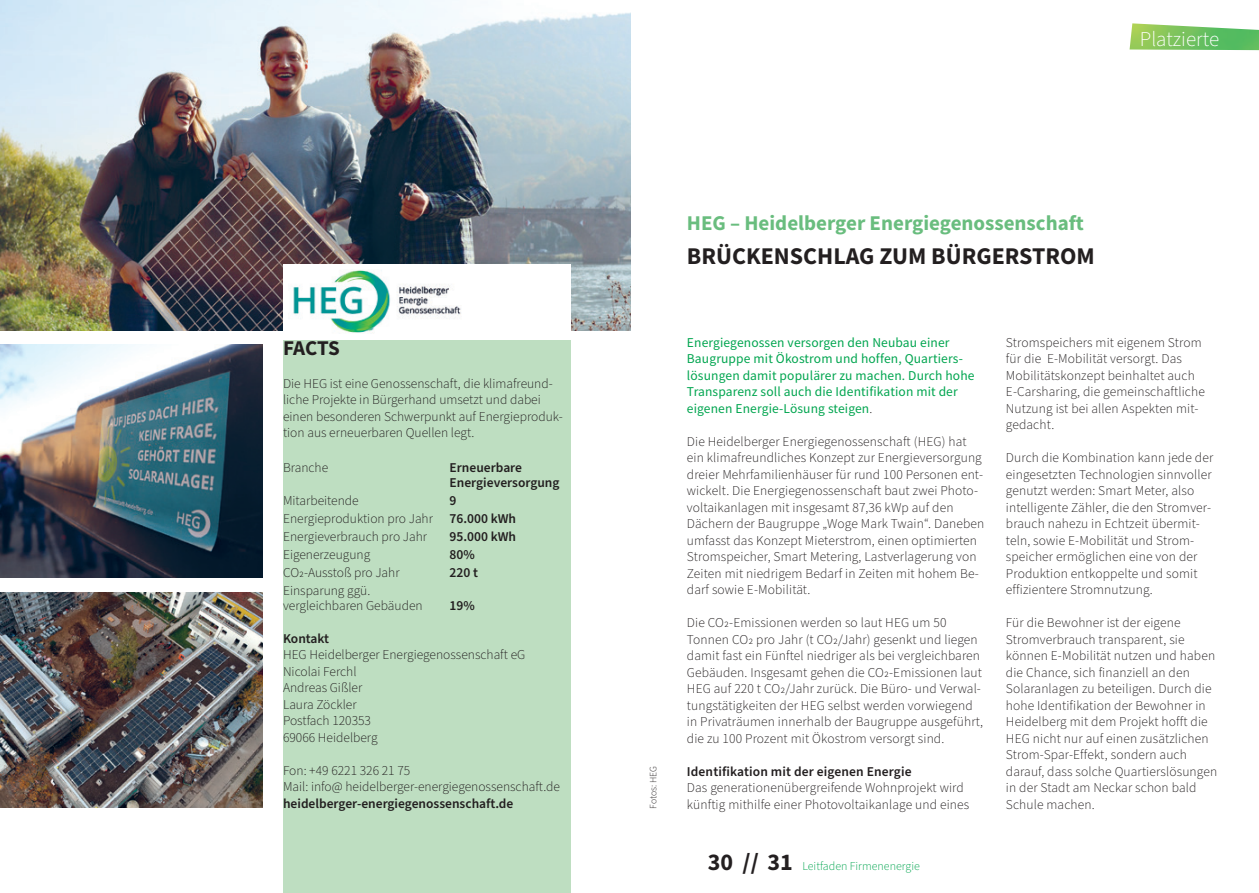
<style>
.page{position:relative;width:1259px;height:893px;background:#fff}
.page>*{position:absolute;margin:0;border:0;box-sizing:border-box;transform-origin:0 0}
.t1{font:700 24px "Source Sans Pro";color:#231f20}
.Headline_Firmenname{font:700 21px "Source Sans Pro";color:#69bd7e}
.Copytext{font:300 21px "Source Sans Pro";color:#fff}
.t2{font:700 21px "Source Sans Pro";letter-spacing:-.02em;color:#231f20}
.Copytext-2{font:300 13.5px/16.5px "Source Sans Pro";letter-spacing:.01em;color:#231f20}
.Copytext-3{font:13.5px/16.5px "Source Sans Pro";letter-spacing:.01em;color:#00a54f}
.Copytext-4{font:600 13.5px/15px "Source Sans Pro";color:#231f20}
.t3{font:300 12px "Source Sans Pro";color:#00a54f}
.Copytext-5{font:300 9.75px "Source Sans Pro";letter-spacing:-.005em;color:#231f20}
.s1{font-weight:600}
.s2{font-weight:300;color:#231f20}
.s3{font-weight:700;font-size:24px;color:#231f20}
</style>
<div class="page">
<img style="left:0;top:0;width:630px;height:330px">
<div style="left:283px;top:339px;width:288px;height:554px;background:#bedec1"></div>
<div style="left:283px;top:264px;width:288px;height:75px;background:#fff"></div>
<img style="left:293px;top:270px;width:168px;height:63px">
<img style="left:0;top:345px;width:263px;height:233px">
<img style="left:0;top:592px;width:263px;height:216px">
<img style="left:1129px;top:23px;width:130px;height:27px">
<p class="t2" style="left:283px;top:334px;width:58px">FACTS</p>
<p class="Copytext-2" style="left:283px;top:375px;width:281px">Die HEG ist eine Genossenschaft, die klimafreund&shy;liche Projekte in Bürgerhand umsetzt und dabei einen besonderen Schwerpunkt auf Energieproduk&shy;tion aus erneuerbaren Quellen legt.</p>
<p class="Copytext-2" style="left:283px;top:459px;width:47px">Branche</p>
<p class="Copytext-4" style="left:449px;top:460px;width:111px">Erneuerbare<br>Energieversorgung</p>
<p class="Copytext-2" style="left:283px;top:492px;width:77px">Mitarbeitende</p>
<p class="Copytext-4" style="left:449px;top:493px;width:8px">9</p>
<p class="Copytext-2" style="left:283px;top:510px;width:235px">Energieproduktion pro Jahr <span class="s1">76.000 kWh</span></p>
<p class="Copytext-2" style="left:283px;top:528px;width:146px">Energieverbrauch pro Jahr</p>
<p class="Copytext-4" style="left:449px;top:529px;width:68px">95.000 kWh</p>
<p class="Copytext-2" style="left:283px;top:546px;width:89px">Eigenerzeugung</p>
<p class="Copytext-4" style="left:449px;top:547px;width:27px">80%</p>
<p class="Copytext-2" style="left:283px;top:564px;width:118px">CO2-Ausstoß pro Jahr</p>
<p class="Copytext-4" style="left:449px;top:565px;width:30px">220 t</p>
<p class="Copytext-2" style="left:283px;top:583px;width:141px;line-height:15px">Einsparung ggü. vergleichbaren Gebäuden</p>
<p class="Copytext-4" style="left:449px;top:598px;width:27px">19%</p>
<p class="Copytext-4" style="left:283px;top:631px;width:48px">Kontakt</p>
<p class="Copytext-2" style="left:283px;top:647px;width:244px">HEG Heidelberger Energiegenossenschaft eG</p>
<p class="Copytext-2" style="left:283px;top:663px;width:75px">Nicolai Ferchl</p>
<p class="Copytext-2" style="left:283px;top:680px;width:81px">Andreas Gißler</p>
<p class="Copytext-2" style="left:283px;top:696px;width:75px">Laura Zöckler</p>
<p class="Copytext-2" style="left:283px;top:713px;width:89px">Postfach 120353</p>
<p class="Copytext-2" style="left:283px;top:729px;width:96px">69066 Heidelberg</p>
<p class="Copytext-2" style="left:283px;top:762px;width:129px">Fon: +49 6221 326 21 75</p>
<p class="Copytext-2" style="left:283px;top:779px;width:278px">Mail: info@ heidelberger-energiegenossenschaft.de</p>
<p class="Copytext-4" style="left:283px;top:796px;width:232px">heidelberger-energiegenossenschaft.de</p>
<p class="Copytext" style="left:1139px;top:25px;width:81px">Platzierte</p>
<p class="Copytext-5" style="left:647px;top:809px;width:44px;rotate:-90deg">Fotos: HEG</p>
<p class="Headline_Firmenname" style="left:687px;top:209px;width:398px">HEG – Heidelberger Energiegenossenschaft</p>
<p class="t1" style="left:687px;top:240px;width:409px">BRÜCKENSCHLAG ZUM BÜRGERSTROM</p>
<p class="Copytext-3" style="left:687px;top:334px;width:289px">Energiegenossen versorgen den Neubau einer Baugruppe mit Ökostrom und hoffen, Quartiers&shy;lösungen damit populärer zu machen. Durch hohe Transparenz soll auch die Identifikation mit der eigenen Energie-Lösung steigen<span class="s2">.</span></p>
<p class="Copytext-2" style="left:687px;top:433px;width:299px">Die Heidelberger Energiegenossenschaft (HEG) hat ein klimafreundliches Konzept zur Energieversorgung dreier Mehrfamilienhäuser für rund 100 Personen ent&shy;wickelt. Die Energiegenossenschaft baut zwei Photo&shy;voltaikanlagen mit insgesamt 87,36 kWp auf den Dächern der Baugruppe „Woge Mark Twain“. Daneben umfasst das Konzept Mieterstrom, einen optimierten Stromspeicher, Smart Metering, Lastverlagerung von Zeiten mit niedrigem Bedarf in Zeiten mit hohem Be&shy;darf sowie E-Mobilität.</p>
<p class="Copytext-2" style="left:687px;top:615px;width:298px">Die CO2-Emissionen werden so laut HEG um 50<br>Tonnen CO2 pro Jahr (t CO2/Jahr) gesenkt und liegen damit fast ein Fünftel niedriger als bei vergleichbaren Gebäuden. Insgesamt gehen die CO2-Emissionen laut HEG auf 220 t CO2/Jahr zurück. Die Büro- und Verwal&shy;tungstätigkeiten der HEG selbst werden vorwiegend in Privaträumen innerhalb der Baugruppe ausgeführt, die zu 100 Prozent mit Ökostrom versorgt sind.</p>
<p class="Copytext-4" style="left:687px;top:764px;width:226px">Identifikation mit der eigenen Energie</p>
<p class="Copytext-2" style="left:687px;top:780px;width:284px">Das generationenübergreifende Wohnprojekt wird künftig mithilfe einer Photovoltaikanlage und eines</p>
<p class="t1" style="left:707px;top:846px;width:53px">30 //</p>
<p class="t3" style="left:767px;top:858px;width:154px"><span class="s3">31</span> Leitfaden Firmenenergie</p>
<p class="Copytext-2" style="left:1006px;top:334px;width:200px">Stromspeichers mit eigenem Strom für die E-Mobilität versorgt. Das<br>Mobilitätskonzept beinhaltet auch<br>E-Carsharing, die gemeinschaftliche<br>Nutzung ist bei allen Aspekten mit&shy;gedacht.</p>
<p class="Copytext-2" style="left:1006px;top:450px;width:209px">Durch die Kombination kann jede der eingesetzten Technologien sinnvoller genutzt werden: Smart Meter, also intelligente Zähler, die den Stromver&shy;brauch nahezu in Echtzeit übermit&shy;teln, sowie E-Mobilität und Strom&shy;speicher ermöglichen eine von der Produktion entkoppelte und somit effizientere Stromnutzung.</p>
<p class="Copytext-2" style="left:1006px;top:615px;width:213px">Für die Bewohner ist der eigene Stromverbrauch transparent, sie können E-Mobilität nutzen und haben die Chance, sich finanziell an den Solaranlagen zu beteiligen. Durch die hohe Identifikation der Bewohner in Heidelberg mit dem Projekt hofft die HEG nicht nur auf einen zusätzlichen Strom-Spar-Effekt, sondern auch darauf, dass solche Quartierslösungen in der Stadt am Neckar schon bald Schule machen.</p>
</div>
